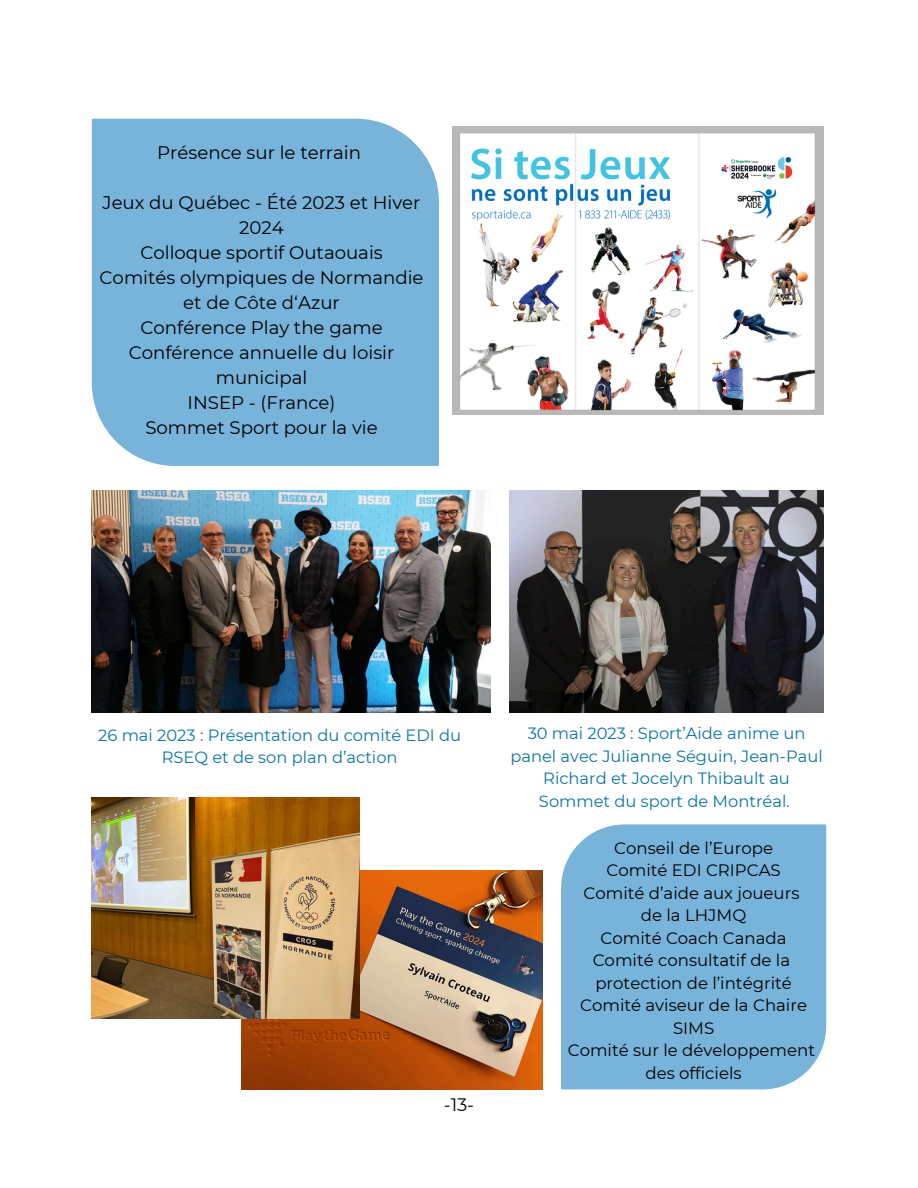
<style>
.page{position:relative;width:918px;height:1188px;background:#fff}
.page>*{position:absolute;margin:0;border:0;box-sizing:border-box;transform-origin:0 0}
.t1{font:18.15px/25px "Montserrat";color:#000;text-align:center}
.t2{font:18px "Montserrat";color:#000}
.t3{font:16.5px/22.5px "Montserrat";color:#000;text-align:center}
.t4{font:16.35px/22.5px "Montserrat";color:#0c749f;text-align:center}
</style>
<div class="page">
<img style="left:510px;top:491px;width:314px;height:222px">
<img style="left:92px;top:491px;width:399px;height:222px">
<img style="left:241px;top:871px;width:302px;height:219px">
<img style="left:92px;top:797px;width:268px;height:222px">
<img style="left:452px;top:127px;width:372px;height:288px">
<div style="left:561px;top:824px;width:265px;height:265px;background:#78b3da"></div>
<div style="left:92px;top:119px;width:347px;height:347px;background:#78b3da"></div>
<p class="t1" style="left:157px;top:140px;width:205px">Présence sur le terrain</p>
<p class="t1" style="left:100px;top:190px;width:326px">Jeux du Québec - Été 2023 et Hiver<br>2024<br>Colloque sportif Outaouais<br>Comités olympiques de Normandie et de Côte d‘Azur<br>Conférence Play the game<br>Conférence annuelle du loisir municipal<br>INSEP - (France)<br>Sommet Sport pour la vie</p>
<p class="t4" style="left:98px;top:724px;width:364px">26 mai 2023 : Présentation du comité EDI du<br>RSEQ et de son plan d’action</p>
<p class="t4" style="left:510px;top:722px;width:314px">30 mai 2023 : Sport’Aide anime un panel avec Julianne Séguin, Jean-Paul<br>Richard et Jocelyn Thibault au<br>Sommet du sport de Montréal.</p>
<h1 class="t2" style="left:444px;top:1094px;width:32px">-13-</h1>
<p class="t3" style="left:568px;top:837px;width:249px">Conseil de l’Europe<br>Comité EDI CRIPCAS<br>Comité d’aide aux joueurs<br>de la LHJMQ<br>Comité Coach Canada<br>Comité consultatif de la protection de l’intégrité<br>Comité aviseur de la Chaire<br>SIMS<br>Comité sur le développement des officiels</p>
</div>
